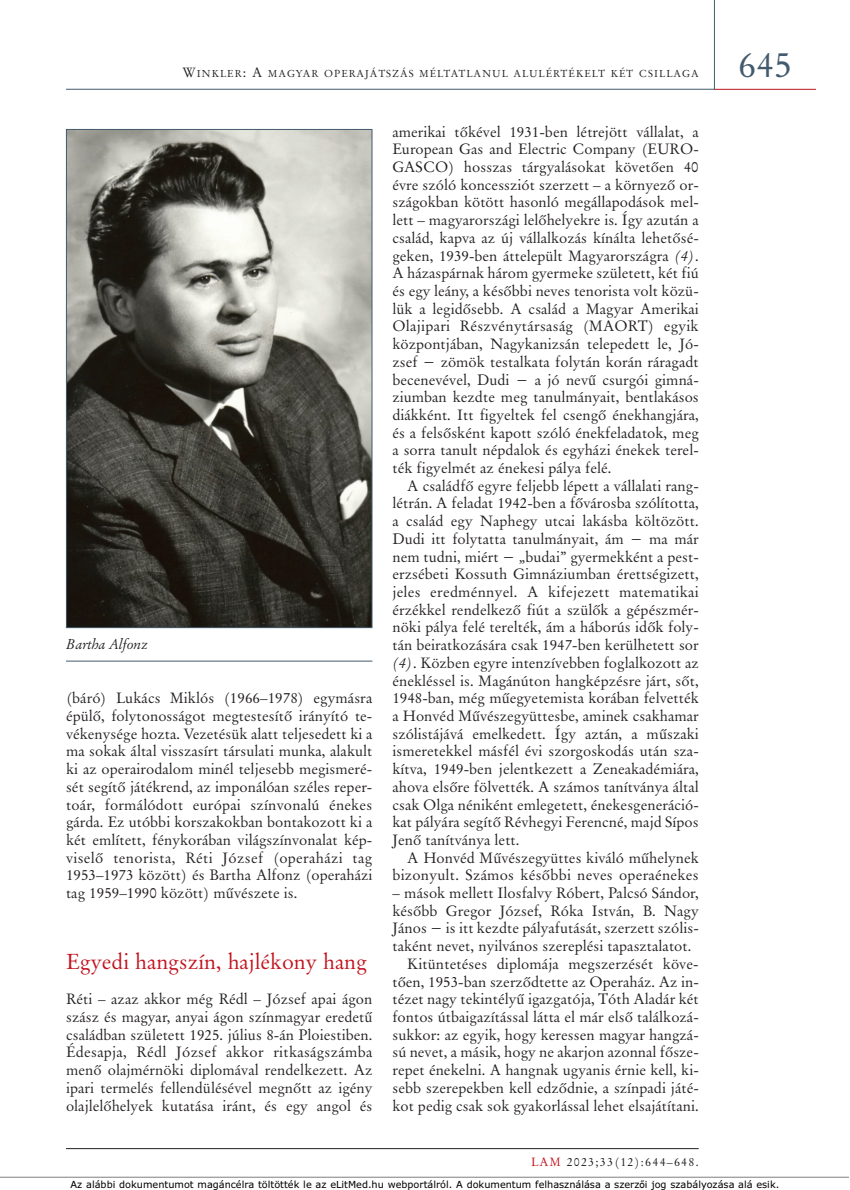
<style>
.page{position:relative;width:850px;height:1190px;background:#fff}
.page>*{position:absolute;margin:0;border:0;box-sizing:border-box;transform-origin:0 0}
.t1{font:36px "Original Garamond HU Normal";color:#435b6d}
.t2{font:21.75px "Original Garamond HU Normal";color:#c1121d}
.t3{font:15px/17.7px "Original Garamond HU Normal";color:#231f20;text-align:justify}
.t4{font:14.25px "Original Garamond HU Italic";color:#231f20}
.t5{font:12px "Original Garamond HU Normal";letter-spacing:.1em;color:#231f20}
.t6{font:10.2px "Original Garamond HU Normal";letter-spacing:.1em;color:#231f20}
.t7{font:9.75px "TT3610 O00";color:#000}
.s1{font-size:13.5px}
.s2{font-family:"Original Garamond HU Italic"}
.s3{color:#c1121d}
.s4{font-family:"Gill";font-size:11.7px}
</style>
<div class="page">
<hr style="left:66px;top:1148px;width:632px;height:1px;background:#231f20">
<hr style="left:714px;top:89px;width:102px;height:1px;background:#c1121d">
<hr style="left:66px;top:89px;width:648px;height:1px;background:#435b6d">
<hr style="left:714px;top:0;width:1px;height:89px;background:#435b6d">
<hr style="left:66px;top:660px;width:306px;height:1px;background:#435b6d">
<img style="left:68px;top:131px;width:302px;height:495px">
<div style="left:66px;top:129px;width:306px;height:499px;border:1px solid #435b6d"></div>
<hr style="left:0;top:1176px;width:848px;height:1px;background:#808080">
<p class="t6" style="left:183px;top:69px;width:517px"><span class="s1">W</span>INKLER<span class="s1">: A</span> MAGYAR OPERAJÁTSZÁS MÉLTATLANUL ALULÉRTÉKELT KÉT CSILLAGA</p>
<p class="t4" style="left:66px;top:637px;width:83px">Bartha Alfonz</p>
<p class="t3" style="left:66px;top:690px;width:308px">(bá ró) Lukács Miklós (1966–1978) egymásra épü lô, folytonosságot megtestesítô irányító te - vékenysége hozta. Vezetésük alatt teljesedett ki a ma sokak által visszasírt társulati munka, alakult ki az operairodalom minél teljesebb megismeré&shy;sét segítô játékrend, az imponálóan széles reper&shy;toár, formálódott európai színvonalú énekes gárda. Ez utóbbi korszakokban bontakozott ki a két említett, fénykorában világszínvonalat kép - viselô tenorista, Réti József (operaházi tag 1953–1973 között) és Bartha Alfonz (operaházi tag 1959–1990 között) mûvészete is.</p>
<h2 class="t2" style="left:66px;top:952px;width:302px">Egyedi hangszín, hajlékony hang</h2>
<p class="t3" style="left:66px;top:991px;width:308px">Réti – azaz akkor még Rédl – József apai ágon szász és magyar, anyai ágon színmagyar eredetû családban született 1925. július 8-án Ploiestiben.<br>Édesapja, Rédl József akkor ritkaságszámba menô olajmérnöki diplomával rendelkezett. Az ipari termelés fellendülésével megnôtt az igény olajlelôhelyek kutatása iránt, és egy angol és</p>
<p class="t3" style="left:392px;top:124px;width:308px">amerikai tôkével 1931-ben létrejött vállalat, a European Gas and Electric Company (EURO-GASCO) hosszas tárgyalásokat követôen 40 évre szóló koncessziót szerzett – a környezô or - szágokban kötött hasonló megállapodások mel&shy;lett – magyarországi lelôhelyekre is. Így azután a család, kapva az új vállalkozás kínálta lehetôsé - geken, 1939-ben áttelepült Magyarországra <span class="s2">(4)</span>.<br>A házaspárnak három gyermeke született, két fiú és egy leány, a késôbbi neves tenorista volt közü&shy;lük a legidôsebb. A család a Magyar Amerikai Olajipari Részvénytársaság (MAORT) egyik központjában, Nagykanizsán telepedett le, Jó - zsef − zömök testalkata folytán korán ráragadt becenevével, Dudi − a jó nevû csurgói gimná - ziumban kezdte meg tanulmányait, bentlakásos diákként. Itt figyeltek fel csengô énekhangjára, és a felsôsként kapott szóló énekfeladatok, meg a sorra tanult népdalok és egyházi énekek terel&shy;ték figyelmét az énekesi pálya felé.</p>
<p class="t3" style="left:392px;top:478px;width:308px;text-indent:15px">A családfô egyre feljebb lépett a vállalati rang&shy;létrán. A feladat 1942-ben a fôvárosba szólította, a család egy Naphegy utcai lakásba költözött.<br>Dudi itt folytatta tanulmányait, ám − ma már nem tudni, miért − „budai” gyermekként a pest - erzsébeti Kossuth Gimnáziumban érettségizett, jeles eredménnyel. A kifejezett matematikai érzékkel rendelkezô fiút a szülôk a gépészmér&shy;nöki pálya felé terelték, ám a háborús idôk foly&shy;tán beiratkozására csak 1947-ben kerülhetett sor <span class="s2">(4)</span>. Közben egyre intenzívebben foglalkozott az énekléssel is. Magánúton hangképzésre járt, sôt, 1948-ban, még mûegyetemista korában felvették a Honvéd Mûvészegyüttesbe, aminek csakhamar szólistájává emelkedett. Így aztán, a mûszaki ismeretekkel másfél évi szorgoskodás után sza&shy;kítva, 1949-ben jelentkezett a Zeneakadémiára, ahova elsôre fölvették. A számos tanítványa által csak Olga néniként emlegetett, énekesgenerá ció - kat pályára segítô Révhegyi Ferencné, majd Sípos Jenô tanítványa lett.</p>
<p class="t3" style="left:392px;top:849px;width:308px;text-align:right">A Honvéd Mûvészegyüttes kiváló mûhelynek bizonyult. Számos késôbbi neves operaénekes</p>
<p class="t3" style="left:392px;top:885px;width:308px">– mások mellett Ilosfalvy Róbert, Palcsó Sándor,</p>
<p class="t3" style="left:392px;top:902px;width:308px">késôbb Gregor József, Róka István, B. Nagy</p>
<p class="t3" style="left:392px;top:920px;width:308px">János − is itt kezdte pályafutását, szerzett szólis-</p>
<p class="t3" style="left:392px;top:938px;width:301px">taként nevet, nyilvános szereplési tapasztalatot.</p>
<p class="t3" style="left:407px;top:956px;width:293px">Kitüntetéses diplomája megszerzését köve -</p>
<p class="t3" style="left:392px;top:973px;width:308px">tôen, 1953-ban szerzôdtette az Operaház. Az in -</p>
<p class="t3" style="left:392px;top:991px;width:308px">tézet nagy tekintélyû igazgatója, Tóth Aladár két</p>
<p class="t3" style="left:392px;top:1009px;width:308px">fontos útbaigazítással látta el már elsô találkozá-</p>
<p class="t3" style="left:392px;top:1026px;width:308px">sukkor: az egyik, hogy keressen magyar hangzá-</p>
<p class="t3" style="left:392px;top:1044px;width:308px">sú nevet, a másik, hogy ne akarjon azonnal fôsze-</p>
<p class="t3" style="left:392px;top:1062px;width:308px">repet énekelni. A hangnak ugyanis érnie kell, ki -</p>
<p class="t3" style="left:392px;top:1079px;width:308px">sebb szerepekben kell edzôdnie, a színpadi já té -</p>
<p class="t3" style="left:392px;top:1097px;width:308px">kot pedig csak sok gyakorlással lehet elsajátítani.</p>
<p class="t5" style="left:531px;top:1156px;width:169px"><span class="s3">LAM</span> 2023;33(12):644–648.</p>
<h1 class="t1" style="left:738px;top:49px;width:55px">645</h1>
<p class="t7" style="left:71px;top:1180px;width:710px">Az alábbi dokumentumot magáncélra töltötték le az eLitMed.hu webportálról. A dokumentum felhasználása a szerz<span class="s4">ô</span>i jog szabályozása alá esik.</p>
</div>
